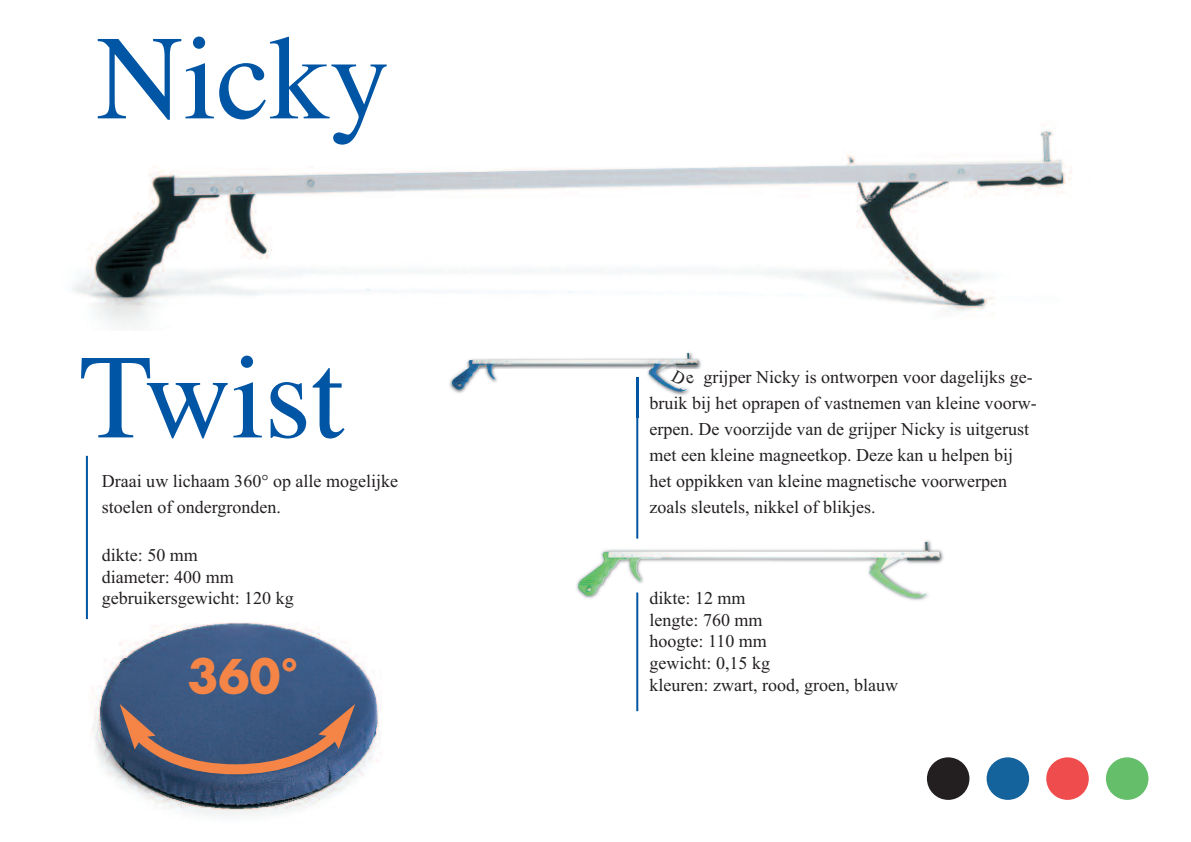
<style>
.page{position:relative;width:1191px;height:842px;background:#fff}
.page>*{position:absolute;margin:0;border:0;box-sizing:border-box;transform-origin:0 0}
.t1{font:120px "Times";color:#0155a5}
.t2{font:700 45.2px "Futura";color:#f58546}
.t3{font:18px/26px "Times New Roman";color:#231f20}
</style>
<div class="page">
<img style="left:578px;top:542px;width:361px;height:56px">
<img style="left:73px;top:130px;width:999px;height:198px">
<hr style="left:636px;top:592px;width:2px;height:119px;background:#0155a5">
<div style="left:1106px;top:757px;width:42px;height:43px;background:#65be6a;border-radius:50%"></div>
<hr style="left:636px;top:377px;width:2px;height:162px;background:#0155a5">
<div style="left:927px;top:757px;width:42px;height:43px;background:#231f20;border-radius:50%"></div>
<div style="left:986px;top:757px;width:43px;height:43px;background:#15639c;border-radius:50%"></div>
<div style="left:1046px;top:757px;width:42px;height:43px;background:#ef4d4d;border-radius:50%"></div>
<img style="left:449px;top:352px;width:253px;height:66px">
<img style="left:636px;top:392px;width:2px;height:26px">
<img style="left:452px;top:353px;width:245px;height:39px">
<img style="left:85px;top:609px;width:296px;height:208px">
<svg style="left:120px;top:704px;width:235px;height:75px;background:#5b5e73"></svg>
<hr style="left:86px;top:456px;width:2px;height:163px;background:#0155a5">
<svg style="left:671px;top:369px;width:23px;height:16px"></svg>
<h1 class="t1" style="left:96px;top:7px;width:295px">Nicky</h1>
<h1 class="t1" style="left:79px;top:326px;width:266px">Twist</h1>
<p class="t3" style="left:102px;top:468px;width:298px">Draai uw lichaam 360° op alle mogelijke stoelen of ondergronden.</p>
<p class="t3" style="left:102px;top:544px;width:193px;line-height:21.6px">dikte: 50 mm<br>diameter: 400 mm gebruikersgewicht: 120 kg</p>
<h2 class="t2" style="left:187px;top:655px;width:113px">360°</h2>
<p class="t3" style="left:649px;top:363px;width:388px;text-indent:54px">grijper Nicky is ontworpen voor dagelijks ge&shy;bruik bij het oprapen of vastnemen van kleine voorw&shy;erpen. De voorzijde van de grijper Nicky is uitgerust met een kleine magneetkop. Deze kan u helpen bij het oppikken van kleine magnetische voorwerpen zoals sleutels, nikkel of blikjes.</p>
<p class="t3" style="left:649px;top:587px;width:250px;line-height:21.6px">dikte: 12 mm<br>lengte: 760 mm<br>hoogte: 110 mm<br>gewicht: 0,15 kg<br>kleuren: zwart, rood, groen, blauw</p>
</div>
